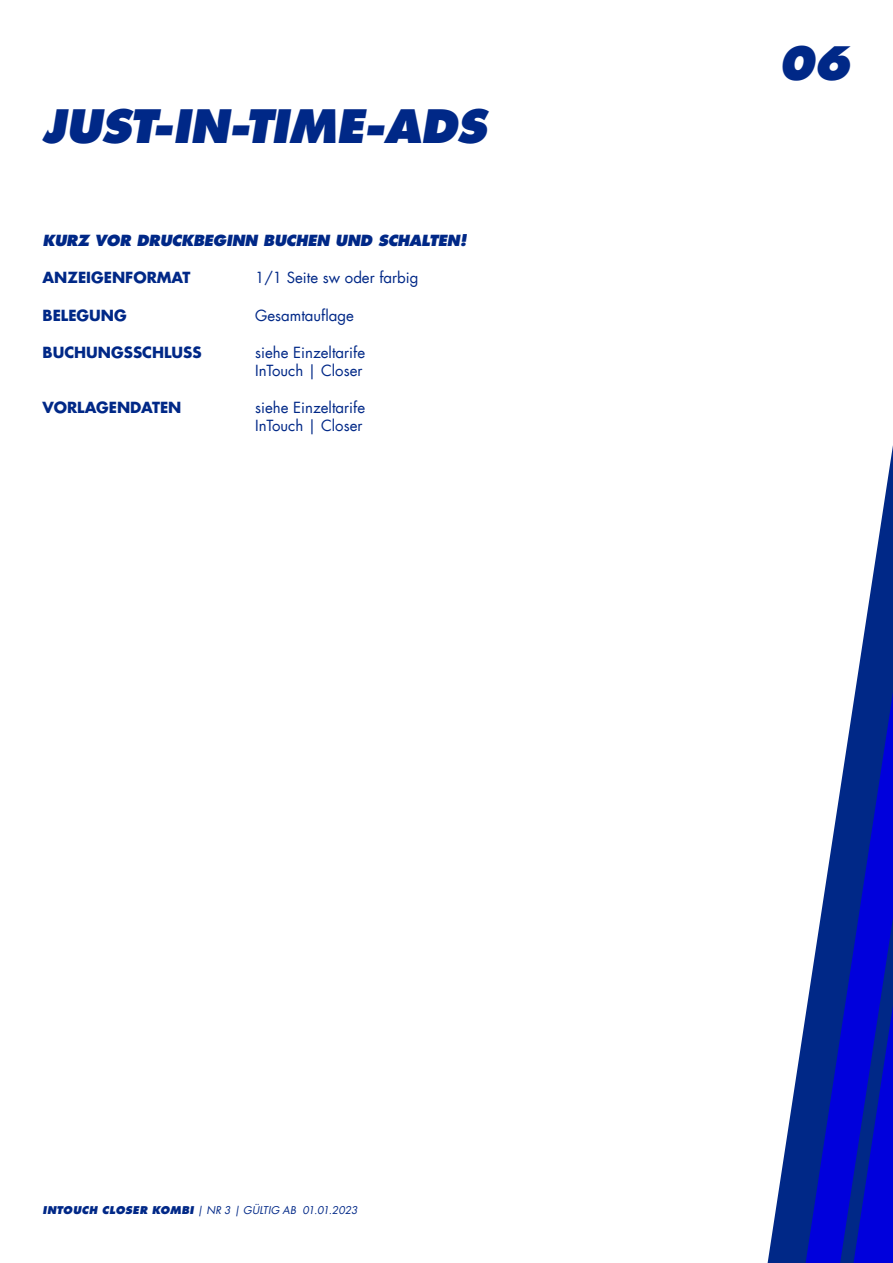
<style>
.page{position:relative;width:893px;height:1263px;background:#fff}
.page>*{position:absolute;margin:0;border:0;box-sizing:border-box;transform-origin:0 0}
.t1{font:italic 800 45px "Futura Com";letter-spacing:-.02em;color:#002887}
.t2{font:15px/18px "Futura Com";color:#002887}
.t3{font:700 15px "Futura Com";color:#002887}
.t4{font:italic 800 15px "Futura Com";letter-spacing:-.02em;color:#002887}
.t5{font:italic 10.5px "Futura Com";letter-spacing:.005em;color:#002887}
.s1{font-weight:800}
</style>
<div class="page">
<svg style="left:768px;top:445px;width:125px;height:818px"></svg>
<svg style="left:806px;top:692px;width:87px;height:571px"></svg>
<h1 class="t1" style="left:43px;top:96px;width:445px">JUST-IN-TIME-ADS</h1>
<p class="t4" style="left:43px;top:230px;width:426px">KURZ VOR DRUCKBEGINN BUCHEN UND SCHALTEN!</p>
<p class="t3" style="left:43px;top:266px;width:149px">ANZEIGENFORMAT</p>
<p class="t2" style="left:255px;top:269px;width:165px">1/1 Seite sw oder farbig</p>
<p class="t3" style="left:43px;top:303px;width:86px">BELEGUNG</p>
<p class="t2" style="left:255px;top:306px;width:100px">Gesamtauflage</p>
<p class="t3" style="left:43px;top:340px;width:161px">BUCHUNGSSCHLUSS</p>
<p class="t2" style="left:255px;top:343px;width:111px">siehe Einzeltarife<br>InTouch | Closer</p>
<p class="t3" style="left:43px;top:396px;width:140px">VORLAGENDATEN</p>
<p class="t2" style="left:255px;top:398px;width:111px">siehe Einzeltarife<br>InTouch | Closer</p>
<h1 class="t1" style="left:778px;top:32px;width:74px">06</h1>
<p class="t5" style="left:43px;top:1203px;width:316px"><span class="s1">INTOUCH CLOSER KOMBI</span> | NR 3 | GÜLTIG AB 01.01.2023</p>
</div>
